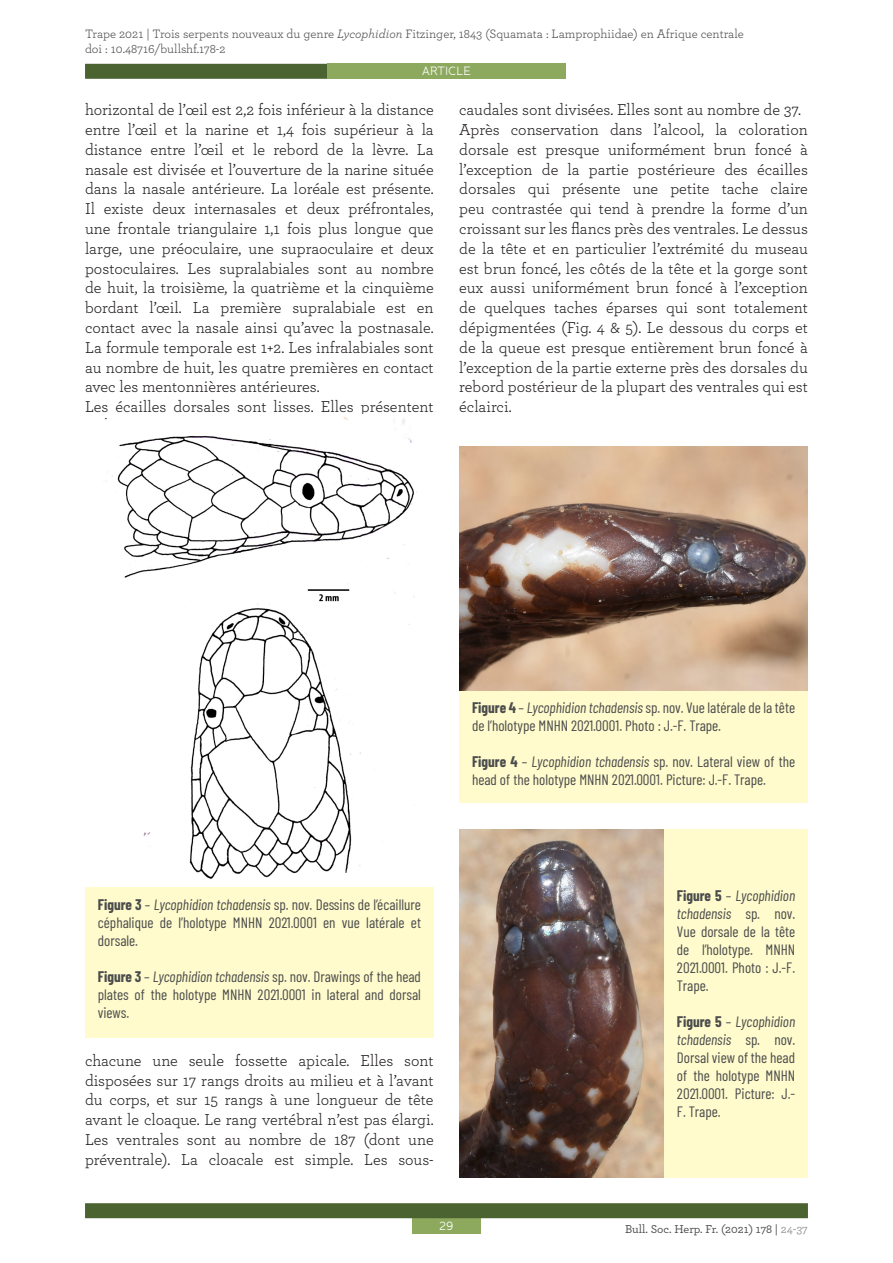
<style>
.page{position:relative;width:893px;height:1263px;background:#fff}
.page>*{position:absolute;margin:0;border:0;box-sizing:border-box;transform-origin:0 0}
.Article_-_Texte{font:16.5px/19.8px "Archer";color:#231f20;text-align:justify}
.Légende_-_fr{font:15px/18px "Barlow Condensed";color:#4b4c4d;text-align:justify}
.t1{font:12.75px/15px "Archer";color:#4b4c4d}
.t2{font:500 12px "Archer";color:#4b4c4d}
.t3{font:12px "Banda";letter-spacing:-.01em;color:#fff}
.s1{font-style:italic}
.s2{font-weight:700}
.s3{color:#939598}
</style>
<div class="page">
<div style="left:412px;top:1218px;width:68px;height:15px;background:#8da95e"></div>
<div style="left:85px;top:1203px;width:723px;height:15px;background:#4a6331"></div>
<div style="left:85px;top:64px;width:457px;height:15px;background:#4a6331"></div>
<div style="left:327px;top:64px;width:239px;height:15px;background:#8da95e"></div>
<img style="left:104px;top:417px;width:313px;height:462px">
<div style="left:85px;top:887px;width:349px;height:150px;background:#fffbcc"></div>
<div style="left:459px;top:690px;width:349px;height:113px;background:#fffbcc"></div>
<img style="left:459px;top:447px;width:349px;height:243px">
<img style="left:459px;top:829px;width:205px;height:349px">
<div style="left:664px;top:829px;width:144px;height:349px;background:#fffbcc"></div>
<p class="t1" style="left:85px;top:26px;width:660px">Trape 2021 | Trois serpents nouveaux du genre <span class="s1">Lycophidion</span> Fitzinger, 1843 (Squamata : Lamprophiidae) en Afrique centrale doi : 10.48716/bullshf.178-2</p>
<p class="t3" style="left:422px;top:64px;width:51px">ARTICLE</p>
<p class="Article_-_Texte" style="left:85px;top:99px;width:350px">horizontal de l’œil est 2,2 fois inférieur à la distance entre l’œil et la narine et 1,4 fois supérieur à la distance entre l’œil et le rebord de la lèvre. La nasale est divisée et l’ouverture de la narine située dans la nasale antérieure. La loréale est présente.<br>Il existe deux internasales et deux préfrontales, une frontale triangulaire 1,1 fois plus longue que large, une préoculaire, une supraoculaire et deux postoculaires. Les supralabiales sont au nombre de huit, la troisième, la quatrième et la cinquième bordant l’œil. La première supralabiale est en contact avec la nasale ainsi qu’avec la postnasale.<br>La formule temporale est 1+2. Les infralabiales sont au nombre de huit, les quatre premières en contact avec les mentonnières antérieures.</p>
<p class="Article_-_Texte" style="left:85px;top:396px;width:350px">Les écailles dorsales sont lisses. Elles présentent</p>
<p class="Article_-_Texte" style="left:459px;top:99px;width:343px">caudales sont divisées. Elles sont au nombre de 37.</p>
<p class="Article_-_Texte" style="left:459px;top:119px;width:350px">Après conservation dans l’alcool, la coloration dorsale est presque uniformément brun foncé à l’exception de la partie postérieure des écailles dorsales qui présente une petite tache claire peu contrastée qui tend à prendre la forme d’un croissant sur les flancs près des ventrales. Le dessus de la tête et en particulier l’extrémité du museau est brun foncé, les côtés de la tête et la gorge sont eux aussi uniformément brun foncé à l’exception de quelques taches éparses qui sont totalement dépigmentées (Fig. 4 &amp; 5). Le dessous du corps et de la queue est presque entièrement brun foncé à l’exception de la partie externe près des dorsales du rebord postérieur de la plupart des ventrales qui est éclairci.</p>
<p class="Légende_-_fr" style="left:472px;top:698px;width:325px"><span class="s2">Figure 4</span> – <span class="s1">Lycophidion tchadensis</span> sp. nov. Vue latérale de la tête de l’holotype MNHN 2021.0001. Photo : J.-F. Trape.</p>
<p class="Légende_-_fr" style="left:472px;top:752px;width:325px"><span class="s2">Figure 4</span> – <span class="s1">Lycophidion tchadensis</span> sp. nov. Lateral view of the head of the holotype MNHN 2021.0001. Picture: J.-F. Trape.</p>
<p class="Légende_-_fr" style="left:98px;top:894px;width:325px"><span class="s2">Figure 3</span> – <span class="s1">Lycophidion tchadensis</span> sp. nov. Dessins de l’écaillure céphalique de l’holotype MNHN 2021.0001 en vue latérale et dorsale.</p>
<p class="Légende_-_fr" style="left:98px;top:966px;width:325px"><span class="s2">Figure 3</span> – <span class="s1">Lycophidion tchadensis</span> sp. nov. Drawings of the head plates of the holotype MNHN 2021.0001 in lateral and dorsal views.</p>
<p class="Article_-_Texte" style="left:85px;top:1049px;width:350px">chacune une seule fossette apicale. Elles sont disposées sur 17 rangs droits au milieu et à l’avant du corps, et sur 15 rangs à une longueur de tête avant le cloaque. Le rang vertébral n’est pas élargi.<br>Les ventrales sont au nombre de 187 (dont une préventrale). La cloacale est simple. Les sous-</p>
<p class="Légende_-_fr" style="left:677px;top:885px;width:120px"><span class="s2">Figure 5</span> – <span class="s1">Lycophidion tchadensis</span> sp. nov.<br>Vue dorsale de la tête de l’holotype. MNHN 2021.0001. Photo : J.-F.<br>Trape.</p>
<p class="Légende_-_fr" style="left:677px;top:1011px;width:120px"><span class="s2">Figure 5</span> – <span class="s1">Lycophidion tchadensis</span> sp. nov.<br>Dorsal view of the head of the holotype MNHN 2021.0001. Picture: J.- F. Trape.</p>
<p class="t3" style="left:440px;top:1218px;width:15px">29</p>
<p class="t2" style="left:625px;top:1220px;width:184px">Bull. Soc. Herp. Fr. (2021) 178 | <span class="s3">24-37</span></p>
</div>
